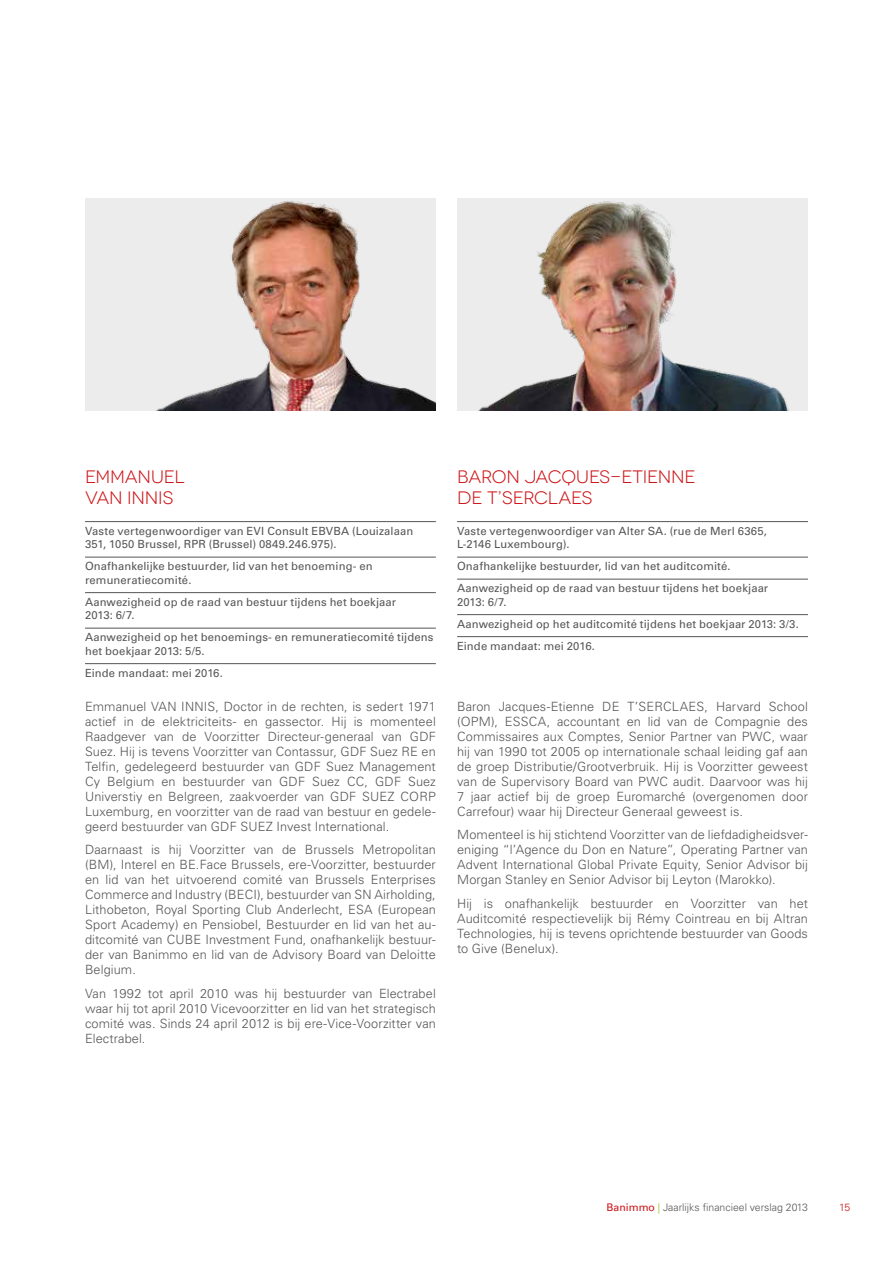
<style>
.page{position:relative;width:893px;height:1263px;background:#fff}
.page>*{position:absolute;margin:0;border:0;box-sizing:border-box;transform-origin:0 0}
.t1{font:18px/21px "Novecentowide";letter-spacing:-.01em;color:#cd1316}
.t2{font:300 12.75px/15px "Univers LT Std";letter-spacing:.005em;color:#565656;text-align:justify}
.t3{font:11.25px/13.5px "Univers LT Std";letter-spacing:.01em;color:#565656}
.t4{font:300 10.5px "Univers LT Std";color:#565656}
.t5{font:300 10.5px "Univers LT Std";color:#cd1316}
.s1{font-weight:400;color:#cd1316}
.s2{color:#8bbe20}
</style>
<div class="page">
<div style="left:85px;top:198px;width:351px;height:213px;background:#ececed"></div>
<img style="left:156px;top:201px;width:280px;height:210px">
<img style="left:457px;top:198px;width:351px;height:213px">
<hr style="left:457px;top:521px;width:351px;height:1px;background:#565656">
<hr style="left:457px;top:557px;width:351px;height:1px;background:#565656">
<hr style="left:457px;top:579px;width:351px;height:1px;background:#565656">
<hr style="left:457px;top:614px;width:351px;height:1px;background:#565656">
<hr style="left:457px;top:636px;width:351px;height:1px;background:#565656">
<hr style="left:85px;top:521px;width:351px;height:1px;background:#565656">
<hr style="left:85px;top:557px;width:351px;height:1px;background:#565656">
<hr style="left:85px;top:592px;width:351px;height:1px;background:#565656">
<hr style="left:85px;top:628px;width:351px;height:1px;background:#565656">
<hr style="left:85px;top:663px;width:351px;height:1px;background:#565656">
<h1 class="t1" style="left:85px;top:466px;width:101px">EMMANUEL<br>VAN INNIS</h1>
<p class="t3" style="left:85px;top:524px;width:330px">Vaste vertegenwoordiger van EVI Consult EBVBA (Louizalaan<br>351, 1050 Brussel, RPR (Brussel) 0849.246.975).</p>
<p class="t3" style="left:85px;top:559px;width:289px">Onafhankelijke bestuurder, lid van het benoeming- en remuneratiecomité.</p>
<p class="t3" style="left:85px;top:595px;width:313px">Aanwezigheid op de raad van bestuur tijdens het boekjaar<br>2013: 6/7.</p>
<p class="t3" style="left:85px;top:630px;width:350px">Aanwezigheid op het benoemings- en remuneratiecomité tijdens het boekjaar 2013: 5/5.</p>
<p class="t3" style="left:85px;top:666px;width:139px">Einde mandaat: mei 2016.</p>
<p class="t2" style="left:85px;top:699px;width:352px">Emmanuel VAN INNIS, Doctor in de rechten, is sedert 1971 actief in de elektriciteits- en gassector. Hij is momenteel Raadgever van de Voorzitter Directeur-generaal van GDF Suez. Hij is tevens Voorzitter van Contassur, GDF Suez RE en Telfin, gedelegeerd bestuurder van GDF Suez Management Cy Belgium en bestuurder van GDF Suez CC, GDF Suez Universtiy en Belgreen, zaakvoerder van GDF SUEZ CORP Luxemburg, en voorzitter van de raad van bestuur en gedele&shy;geerd bestuurder van GDF SUEZ Invest International.</p>
<p class="t2" style="left:85px;top:842px;width:352px">Daarnaast is hij Voorzitter van de Brussels Metropolitan (BM), Interel en BE.Face Brussels, ere-Voorzitter, bestuurder en lid van het uitvoerend comité van Brussels Enterprises Commerce and Industry (BECI), bestuurder van SN Airholding, Lithobeton, Royal Sporting Club Anderlecht, ESA (European Sport Academy) en Pensiobel, Bestuurder en lid van het au&shy;ditcomité van CUBE Investment Fund, onafhankelijk bestuur&shy;der van Banimmo en lid van de Advisory Board van Deloitte Belgium.</p>
<p class="t2" style="left:85px;top:986px;width:352px">Van 1992 tot april 2010 was hij bestuurder van Electrabel waar hij tot april 2010 Vicevoorzitter en lid van het strategisch comité was. Sinds 24 april 2012 is bij ere-Vice-Voorzitter van Electrabel.</p>
<h1 class="t1" style="left:457px;top:466px;width:240px">BARON JACQUES-ETIENNE<br>DE T’SERCLAES</h1>
<p class="t3" style="left:457px;top:524px;width:311px">Vaste vertegenwoordiger van Alter SA. (rue de Merl 6365,<br>L-2146 Luxembourg).</p>
<p class="t3" style="left:457px;top:555px;width:313px;line-height:22px">Onafhankelijke bestuurder, lid van het auditcomité.<br>Aanwezigheid op de raad van bestuur tijdens het boekjaar</p>
<p class="t3" style="left:457px;top:591px;width:343px;line-height:22px">2013: 6/7.<br>Aanwezigheid op het auditcomité tijdens het boekjaar 2013: 3/3.<br>Einde mandaat: mei 2016.</p>
<p class="t2" style="left:457px;top:699px;width:352px">Baron Jacques-Etienne DE T’SERCLAES, Harvard School (OPM), ESSCA, accountant en lid van de Compagnie des Commissaires aux Comptes, Senior Partner van PWC, waar hij van 1990 tot 2005 op internationale schaal leiding gaf aan de groep Distributie/Grootverbruik. Hij is Voorzitter geweest van de Supervisory Board van PWC audit. Daarvoor was hij 7 jaar actief bij de groep Euromarché (overgenomen door Carrefour) waar hij Directeur Generaal geweest is.</p>
<p class="t2" style="left:457px;top:827px;width:352px">Momenteel is hij stichtend Voorzitter van de liefdadigheidsver&shy;eniging “l’Agence du Don en Nature”, Operating Partner van Advent International Global Private Equity, Senior Advisor bij Morgan Stanley en Senior Advisor bij Leyton (Marokko).</p>
<p class="t2" style="left:457px;top:896px;width:352px">Hij is onafhankelijk bestuurder en Voorzitter van het Auditcomité respectievelijk bij Rémy Cointreau en bij Altran Technologies, hij is tevens oprichtende bestuurder van Goods to Give (Benelux).</p>
<p class="t4" style="left:607px;top:1201px;width:203px"><span class="s1">Banimmo</span> <span class="s2">|</span> Jaarlijks financieel verslag 2013</p>
<p class="t5" style="left:839px;top:1201px;width:13px">15</p>
</div>
